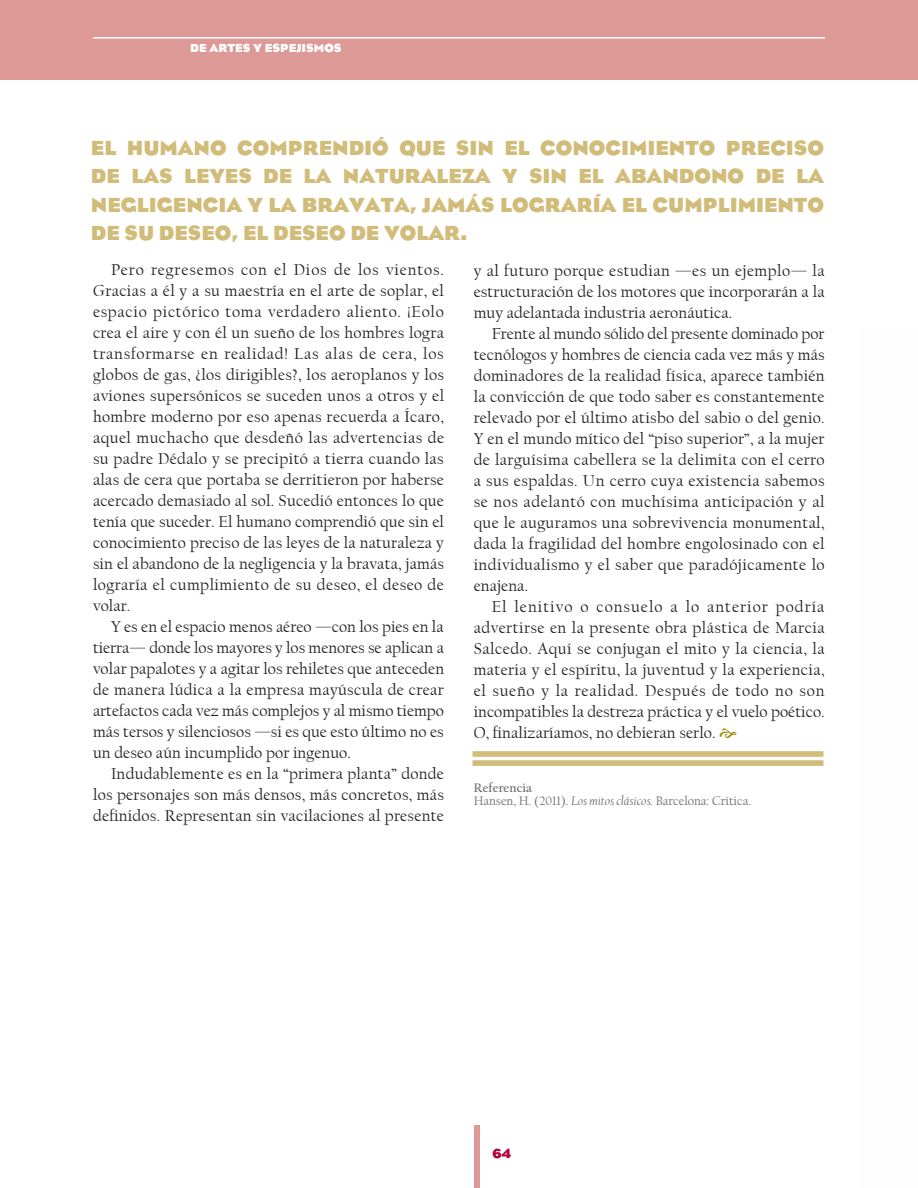
<style>
.page{position:relative;width:918px;height:1188px;background:#fff}
.page>*{position:absolute;margin:0;border:0;box-sizing:border-box;transform-origin:0 0}
.balazos{font:700 21px/28.5px "Eagle";color:#d1bc79;text-align:justify}
.t1{font:16.5px/21px "Californian FB";letter-spacing:.01em;color:#231f20;text-align:justify}
.t2{font:700 13.5px "Eagle";color:#b30437}
.referencias{font:12.9px "Californian FB";color:#6c6d70}
.referencias-2{font:700 12.9px "Californian FB";color:#6c6d70}
.t3{font:700 12px "Eagle";color:#fff}
.s1{font-style:italic}
</style>
<div class="page">
<div style="left:0;top:0;width:918px;height:80px;background:#dd9995"></div>
<hr style="left:93px;top:37px;width:732px;height:2px;background:#fff">
<div style="left:474px;top:1125px;width:6px;height:63px;background:#dd9995"></div>
<svg style="left:472px;top:751px;width:352px;height:15px"></svg>
<p class="t3" style="left:190px;top:42px;width:153px">DE ARTES Y ESPEJISMOS</p>
<p class="balazos" style="left:91px;top:133px;width:735px">EL HUMANO COMPRENDIÓ QUE SIN EL CONOCIMIENTO PRECISO DE LAS LEYES DE LA NATURALEZA Y SIN EL ABANDONO DE LA NEGLIGENCIA Y LA BRAVATA, JAMÁS LOGRARÍA EL CUMPLIMIENTO DE SU DESEO, EL DESEO DE VOLAR.</p>
<p class="t1" style="left:93px;top:260px;width:353px;text-indent:18px">Pero regresemos con el Dios de los vientos.<br>Gracias a él y a su maestría en el arte de soplar, el espacio pictórico toma verdadero aliento. ¡Eolo crea el aire y con él un sueño de los hombres logra transformarse en realidad! Las alas de cera, los globos de gas, ¿los dirigibles?, los aeroplanos y los aviones supersónicos se suceden unos a otros y el hombre moderno por eso apenas recuerda a Ícaro, aquel muchacho que desdeñó las advertencias de su padre Dédalo y se precipitó a tierra cuando las alas de cera que portaba se derritieron por haberse acercado demasiado al sol. Sucedió entonces lo que tenía que suceder. El humano comprendió que sin el conocimiento preciso de las leyes de la naturaleza y sin el abandono de la negligencia y la bravata, jamás lograría el cumplimiento de su deseo, el deseo de volar.</p>
<p class="t1" style="left:93px;top:617px;width:353px;text-indent:18px">Y es en el espacio menos aéreo —con los pies en la tierra— donde los mayores y los menores se aplican a volar papalotes y a agitar los rehiletes que anteceden de manera lúdica a la empresa mayúscula de crear artefactos cada vez más complejos y al mismo tiempo más tersos y silenciosos —si es que esto último no es un deseo aún incumplido por ingenuo.</p>
<p class="t1" style="left:93px;top:764px;width:352px;text-indent:18px">Indudablemente es en la “primera planta” donde los personajes son más densos, más concretos, más definidos. Representan sin vacilaciones al presente</p>
<p class="t1" style="left:474px;top:260px;width:353px">y al futuro porque estudian —es un ejemplo— la estructuración de los motores que incorporarán a la muy adelantada industria aeronáutica.</p>
<p class="t1" style="left:474px;top:323px;width:353px;text-indent:18px">Frente al mundo sólido del presente dominado por tecnólogos y hombres de ciencia cada vez más y más dominadores de la realidad física, aparece también la convicción de que todo saber es constantemente relevado por el último atisbo del sabio o del genio.<br>Y en el mundo mítico del “piso superior”, a la mujer de larguísima cabellera se la delimita con el cerro a sus espaldas. Un cerro cuya existencia sabemos se nos adelantó con muchísima anticipación y al que le auguramos una sobrevivencia monumental, dada la fragilidad del hombre engolosinado con el individualismo y el saber que paradójicamente lo enajena.</p>
<p class="t1" style="left:474px;top:596px;width:353px;text-indent:18px">El lenitivo o consuelo a lo anterior podría advertirse en la presente obra plástica de Marcia Salcedo. Aquí se conjugan el mito y la ciencia, la materia y el espíritu, la juventud y la experiencia, el sueño y la realidad. Después de todo no son incompatibles la destreza práctica y el vuelo poético.<br>O, finalizaríamos, no debieran serlo.</p>
<p class="referencias-2" style="left:474px;top:780px;width:60px">Referencia</p>
<p class="referencias" style="left:474px;top:794px;width:279px">Hansen, H. (2011). <span class="s1">Los mitos clásicos.</span> Barcelona: Crítica.</p>
<p class="t2" style="left:492px;top:1146px;width:20px">64</p>
</div>
